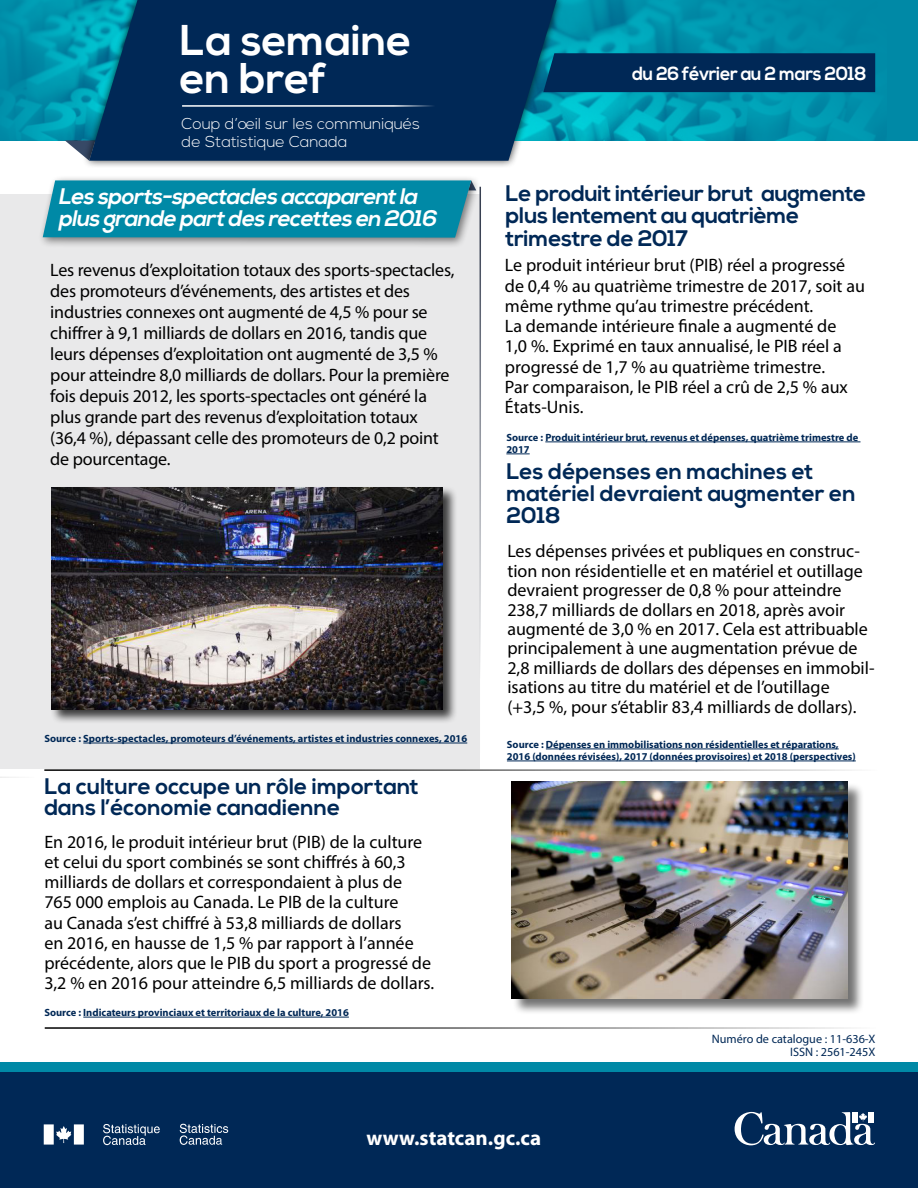
<style>
.page{position:relative;width:918px;height:1188px;background:#fff}
.page>*{position:absolute;margin:0;border:0;box-sizing:border-box;transform-origin:0 0}
.t1{font:700 42.9px/37.5px "Nexa";color:#fff}
.t2{font:700 22.5px/22.5px "Nexa";color:#002856}
.t3{font:italic 700 22.5px/22.5px "Nexa";color:#fff}
.t4{font:700 21px "Myriad Pro";color:#fff}
.t5{font:700 19.05px "Nexa";letter-spacing:-.02em;color:#fff;scale:.94 1}
.t6{font:18px/20.2px "Myriad Pro";color:#000}
.t7{font:300 15.75px/18px "Nexa";color:#fff}
.t8{font:12.15px/13.6px "Myriad Pro";color:#002856;text-align:right}
.t9{font:700 10.5px/12px "Myriad Pro";color:#002856}
</style>
<div class="page">
<div style="left:0;top:1072px;width:918px;height:116px;background:#002856"></div>
<div style="left:0;top:0;width:918px;height:140px;background:#0089a6"></div>
<svg style="left:65px;top:140px;width:17px;height:15px"></svg>
<img style="left:564px;top:0;width:312px;height:140px">
<img style="left:4px;top:0;width:78px;height:140px">
<div style="left:82px;top:0;width:482px;height:169px;background:#000;opacity:.75"></div>
<svg style="left:89px;top:0;width:468px;height:161px;background:#03345f"></svg>
<hr style="left:182px;top:105px;width:264px;height:2px;background:#fff">
<svg style="left:734px;top:1112px;width:141px;height:33px"></svg>
<svg style="left:44px;top:1124px;width:40px;height:21px"></svg>
<svg style="left:180px;top:1124px;width:48px;height:21px"></svg>
<svg style="left:103px;top:1124px;width:57px;height:21px"></svg>
<div style="left:543px;top:53px;width:332px;height:39px;background:#002856"></div>
<div style="left:0;top:1062px;width:918px;height:10px;background:#0089a6"></div>
<div style="left:0;top:194px;width:480px;height:575px;background:#e9e9ea"></div>
<hr style="left:45px;top:1027px;width:831px;height:2px;background:#000">
<hr style="left:545px;top:442px;width:316px;height:1px;background:#002856">
<svg style="left:506px;top:454px;width:24px;height:1px"></svg>
<div style="left:38px;top:174px;width:443px;height:74px;background:#000;opacity:.5"></div>
<svg style="left:43px;top:180px;width:433px;height:58px;background:#0b8ca8"></svg>
<hr style="left:83px;top:1017px;width:266px;height:1px;background:#002856">
<hr style="left:83px;top:743px;width:384px;height:1px;background:#002856">
<hr style="left:0;top:777px;width:35px;height:1px;background:#000">
<div style="left:50px;top:485px;width:408px;height:240px;background:#000;opacity:.75"></div>
<img style="left:52px;top:487px;width:391px;height:223px">
<hr style="left:480px;top:187px;width:1px;height:567px;background:#373f51">
<hr style="left:44px;top:769px;width:833px;height:2px;background:#000">
<hr style="left:546px;top:749px;width:293px;height:1px;background:#002856">
<hr style="left:507px;top:761px;width:349px;height:1px;background:#002856">
<div style="left:512px;top:782px;width:353px;height:233px;background:#000;opacity:.55"></div>
<img style="left:512px;top:782px;width:336px;height:216px">
<h1 class="t1" style="left:180px;top:23px;width:233px">La semaine en bref</h1>
<p class="t7" style="left:182px;top:115px;width:240px">Coup d’oeil sur les communiqués de Statistique Canada</p>
<p class="t3" style="left:58px;top:186px;width:385px">Les sports-spectacles accaparentla plus grande partdes recettes en 2016</p>
<p class="t6" style="left:50px;top:260px;width:406px;line-height:21px">Les revenus d’exploitation totaux des sports-spectacles, des promoteurs d’événements, des artistes et des industries connexes ont augmenté de 4,5 % pour se chiffrer à 9,1 milliards de dollars en 2016, tandis que leurs dépenses d’exploitation ont augmenté de 3,5 % pour atteindre 8,0 milliards de dollars. Pour la première fois depuis 2012, les sports-spectacles ont généré la plus grande part des revenus d’exploitation totaux (36,4 %), dépassant celle des promoteurs de 0,2 point de pourcentage.</p>
<p class="t9" style="left:44px;top:732px;width:424px">Source : Sports-spectacles, promoteurs d’événements, artistes et industries connexes, 2016</p>
<p class="t2" style="left:44px;top:777px;width:376px;line-height:21px">La culture occupe un rôle important dans l’économie canadienne</p>
<p class="t6" style="left:44px;top:831px;width:391px">En 2016, le produit intérieur brut (PIB) de la culture et celui du sport combinés se sont chiffrés à 60,3 milliards de dollars et correspondaient à plus de 765 000 emplois au Canada. Le PIB de la culture<br>au Canada s’est chiffré à 53,8 milliards de dollars<br>en 2016, en hausse de 1,5 % par rapport à l’année précédente, alors que le PIB du sport a progressé de 3,2 % en 2016 pour atteindre 6,5 milliards de dollars.</p>
<p class="t9" style="left:44px;top:1006px;width:306px">Source : Indicateurs provinciaux et territoriaux de la culture, 2016</p>
<p class="t5" style="left:632px;top:63px;width:251px">du 26 février au 2 mars 2018</p>
<p class="t2" style="left:506px;top:182px;width:362px">Le produit intérieur brut augmente plus lentement au quatrième trimestre de 2017</p>
<p class="t6" style="left:505px;top:255px;width:361px">Le produit intérieur brut (PIB) réel a progressé de 0,4 % au quatrième trimestre de 2017, soit au même rythme qu’au trimestre précédent.<br>La demande intérieure finale a augmenté de<br>1,0 %. Exprimé en taux annualisé, le PIB réel a progressé de 1,7 % au quatrième trimestre.<br>Par comparaison, le PIB réel a crû de 2,5 % aux États-Unis.</p>
<p class="t9" style="left:506px;top:431px;width:354px">Source : Produit intérieur brut, revenus et dépenses, quatrième trimestre de<br>2017</p>
<p class="t2" style="left:506px;top:461px;width:351px;line-height:21.8px">Les dépenses en machines et matériel devraient augmenter en<br>2018</p>
<p class="t6" style="left:507px;top:541px;width:369px;line-height:19.5px">Les dépenses privées et publiques en construc&shy;tion non résidentielle et en matériel et outillage devraient progresser de 0,8 % pour atteindre 238,7 milliards de dollars en 2018, après avoir augmenté de 3,0 % en 2017. Cela est attribuable principalement à une augmentation prévue de 2,8 milliards de dollars des dépenses en immobil&shy;isations au titre du matériel et de l’outillage<br>(+3,5 %, pour s’établir 83,4 milliards de dollars).</p>
<p class="t9" style="left:507px;top:738px;width:350px">Source : Dépenses en immobilisations non résidentielles et réparations,<br>2016 (données révisées), 2017 (données provisoires) et 2018 (perspectives)</p>
<p class="t8" style="left:712px;top:1032px;width:165px">Numéro de catalogue : 11-636-X<br>ISSN : 2561-245X</p>
<p class="t4" style="left:367px;top:1125px;width:176px">www.statcan.gc.ca</p>
</div>
